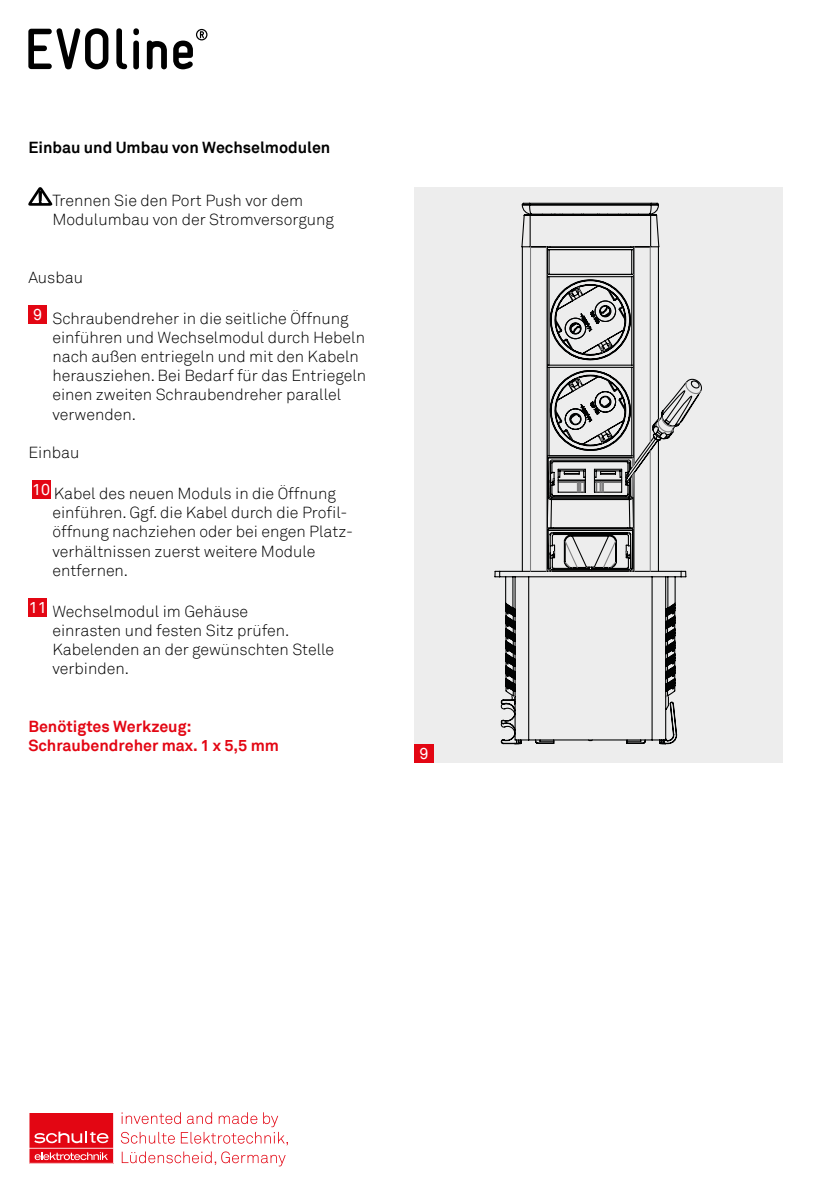
<style>
.page{position:relative;width:840px;height:1191px;background:#fff}
.page>*{position:absolute;margin:0;border:0;box-sizing:border-box;transform-origin:0 0}
.t1{font:300 16px/19.2px "Akkurat";color:#000}
.t2{font:700 16px/19.2px "Akkurat";color:#e30613}
.t3{font:700 16px "Akkurat";color:#000}
.t4{font:16px "Akkurat";color:#fff}
</style>
<div class="page">
<svg style="left:147px;top:40px;width:20px;height:29px"></svg>
<svg style="left:116px;top:28px;width:11px;height:41px"></svg>
<svg style="left:28px;top:28px;width:80px;height:41px"></svg>
<div style="left:133px;top:41px;width:6px;height:28px;background:#000;border-radius:3px"></div>
<div style="left:133px;top:28px;width:6px;height:7px;background:#000;border-radius:3px"></div>
<svg style="left:173px;top:29px;width:34px;height:40px"></svg>
<svg style="left:29px;top:1113px;width:85px;height:50px;background:#e72d37"></svg>
<svg style="left:121px;top:1112px;width:167px;height:54px"></svg>
<div style="left:414px;top:187px;width:368px;height:576px;background:#ededed"></div>
<svg style="left:499px;top:203px;width:176px;height:541px"></svg>
<svg style="left:511px;top:246px;width:190px;height:451px"></svg>
<div style="left:414px;top:744px;width:19px;height:19px;background:#e30613"></div>
<svg style="left:28px;top:187px;width:25px;height:19px"></svg>
<div style="left:28px;top:305px;width:19px;height:18px;background:#e30613"></div>
<div style="left:32px;top:480px;width:18px;height:19px;background:#e30613"></div>
<div style="left:28px;top:598px;width:19px;height:19px;background:#e30613"></div>
<p class="t3" style="left:28px;top:138px;width:303px">Einbau und Umbau von Wechselmodulen</p>
<p class="t1" style="left:52px;top:191px;width:283px">Trennen Sie den Port Push vor dem<br>Modulumbau von der Stromversorgung</p>
<p class="t1" style="left:28px;top:268px;width:56px">Ausbau</p>
<p class="t1" style="left:52px;top:309px;width:315px;text-indent:-19px"><sup>9</sup> Schraubendreher in die seitliche Öffnung einführen und Wechselmodul durch Hebeln nach außen entriegeln und mit den Kabeln herausziehen. Bei Bedarf für das Entriegeln einen zweiten Schraubendreher parallel verwenden.</p>
<p class="t1" style="left:28px;top:443px;width:52px">Einbau</p>
<p class="t1" style="left:52px;top:484px;width:302px;text-indent:-20px"><sup>10</sup> Kabel des neuen Moduls in die Öffnung einführen. Ggf. die Kabel durch die Profil&shy;öffnung nachziehen oder bei engen Platz&shy;verhältnissen zuerst weitere Module entfernen.</p>
<p class="t1" style="left:52px;top:602px;width:283px;text-indent:-24px"><sup>11</sup> Wechselmodul im Gehäuse<br>einrasten und festen Sitz prüfen.<br>Kabelenden an der gewünschten Stelle verbinden.</p>
<p class="t2" style="left:28px;top:717px;width:252px">Benötigtes Werkzeug:<br>Schraubendreher max. 1 x 5,5 mm</p>
<p class="t4" style="left:419px;top:744px;width:10px">9</p>
</div>
